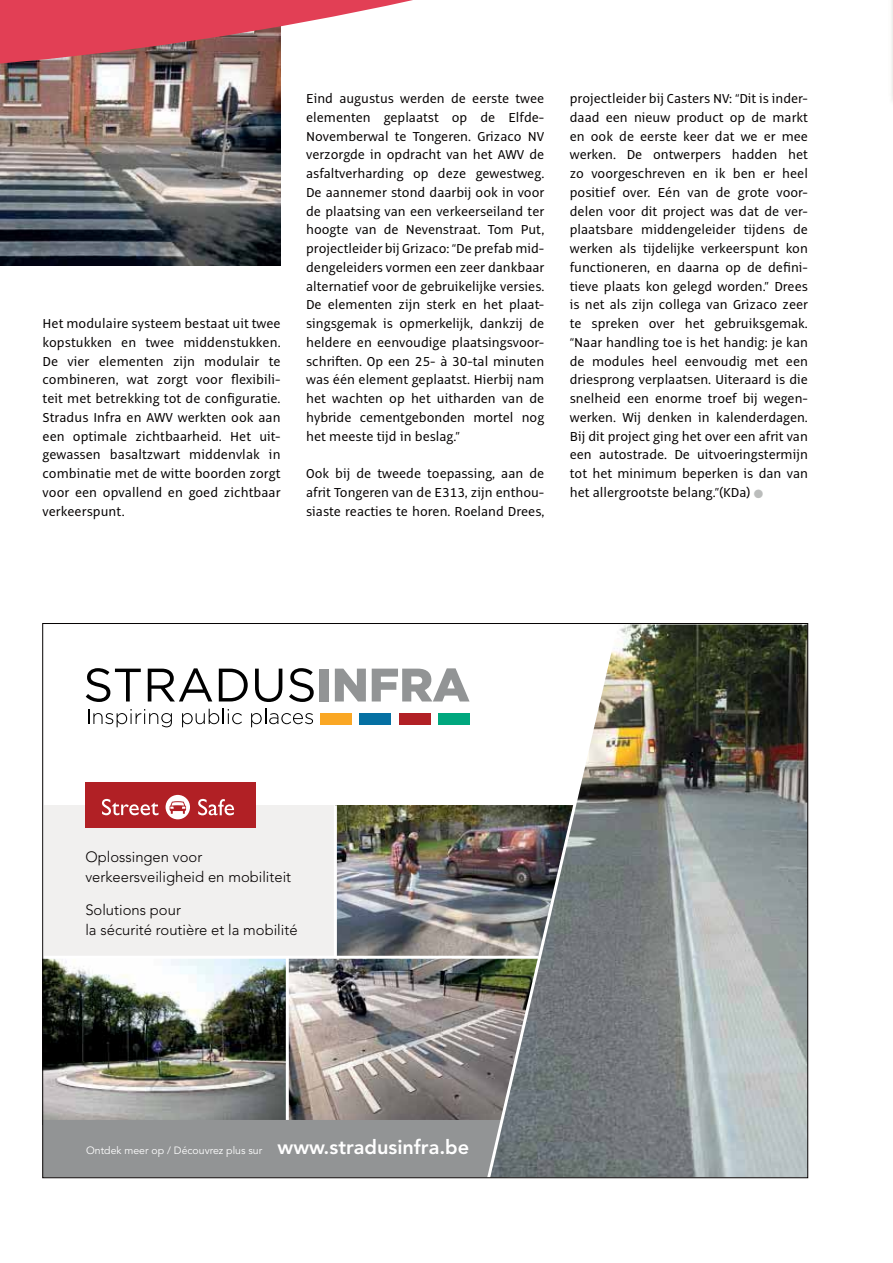
<style>
.page{position:relative;width:893px;height:1263px;background:#fff}
.page>*{position:absolute;margin:0;border:0;box-sizing:border-box;transform-origin:0 0}
.t1{font:300 14.85px/20px "Avenir LT";color:#040000}
.t2{font:14.25px/18.8px "Alto Pro";color:#040000;text-align:justify}
.t3{font:10.5px "Avenir LT";color:#fff}
.s1{font-weight:800;font-size:19.95px}
</style>
<div class="page">
<div style="left:44px;top:805px;width:570px;height:315px;background:#f1f0ef"></div>
<svg style="left:86px;top:668px;width:55px;height:34px"></svg>
<svg style="left:148px;top:668px;width:64px;height:33px"></svg>
<svg style="left:219px;top:669px;width:29px;height:32px"></svg>
<svg style="left:255px;top:669px;width:27px;height:33px"></svg>
<svg style="left:289px;top:668px;width:25px;height:34px"></svg>
<div style="left:320px;top:669px;width:9px;height:32px;background:#929495"></div>
<svg style="left:335px;top:669px;width:31px;height:32px"></svg>
<svg style="left:372px;top:668px;width:98px;height:33px"></svg>
<div style="left:438px;top:713px;width:32px;height:11px;background:#00a77e"></div>
<div style="left:399px;top:713px;width:32px;height:11px;background:#b12025"></div>
<div style="left:320px;top:713px;width:32px;height:11px;background:#faa724"></div>
<div style="left:360px;top:713px;width:31px;height:11px;background:#0570a2"></div>
<svg style="left:88px;top:709px;width:84px;height:18px"></svg>
<svg style="left:182px;top:709px;width:60px;height:18px"></svg>
<svg style="left:251px;top:709px;width:62px;height:18px"></svg>
<img style="left:337px;top:805px;width:147px;height:151px">
<img style="left:45px;top:959px;width:241px;height:161px">
<img style="left:289px;top:959px;width:195px;height:161px">
<div style="left:85px;top:783px;width:171px;height:45px;background:#b12025"></div>
<svg style="left:166px;top:795px;width:24px;height:24px"></svg>
<svg style="left:198px;top:799px;width:36px;height:16px"></svg>
<svg style="left:102px;top:799px;width:57px;height:16px"></svg>
<hr style="left:43px;top:956px;width:496px;height:3px;background:#fff">
<hr style="left:286px;top:957px;width:3px;height:165px;background:#fff">
<hr style="left:334px;top:805px;width:3px;height:153px;background:#fff">
<div style="left:45px;top:1120px;width:439px;height:56px;background:#929495"></div>
<img style="left:484px;top:625px;width:322px;height:551px">
<img style="left:0;top:77px;width:281px;height:189px">
<svg style="left:0;top:0;width:413px;height:77px;fill:#e24055"></svg>
<img style="left:891px;top:0;width:2px;height:101px">
<svg style="left:892px;top:0;width:1px;height:96px"></svg>
<p class="t2" style="left:43px;top:315px;width:240px">Het modulaire systeem bestaat uit twee kopstukken en twee middenstukken.<br>De vier elementen zijn modulair te combineren, wat zorgt voor flexibili&shy;teit met betrekking tot de configuratie.<br>Stradus Infra en AWV werkten ook aan een optimale zichtbaarheid. Het uit&shy;gewassen basaltzwart middenvlak in combinatie met de witte boorden zorgt voor een opvallend en goed zichtbaar verkeerspunt.</p>
<p class="t2" style="left:306px;top:90px;width:240px">Eind augustus werden de eerste twee elementen geplaatst op de Elfde-November wal te Tongeren. Grizaco NV verzorgde in opdracht van het AWV de asfaltverharding op deze gewestweg.<br>De aannemer stond daarbij ook in voor de plaatsing van een verkeerseiland ter hoogte van de Nevenstraat. Tom Put, projectleider bij Grizaco: “De prefab mid&shy;dengeleiders vormen een zeer dankbaar alternatief voor de gebruikelijke versies.<br>De elementen zijn sterk en het plaat&shy;singsgemak is opmerkelijk, dankzij de heldere en eenvoudige plaatsingsvoor&shy;schriften. Op een 25- à 30-tal minuten was één element geplaatst. Hierbij nam het wachten op het uitharden van de hybride cementgebonden mortel nog het meeste tijd in beslag.”</p>
<p class="t2" style="left:306px;top:465px;width:240px">Ook bij de tweede toepassing, aan de afrit Tongeren van de E313, zijn enthou&shy;siaste reacties te horen. Roeland Drees,</p>
<p class="t2" style="left:570px;top:90px;width:240px">projectleider bij Casters NV: “Dit is inder&shy;daad een nieuw product op de markt en ook de eerste keer dat we er mee werken. De ontwerpers hadden het zo voorgeschreven en ik ben er heel positief over. Eén van de grote voor&shy;delen voor dit project was dat de ver&shy;plaatsbare middengeleider tijdens de werken als tijdelijke verkeerspunt kon functioneren, en daarna op de defini&shy;tieve plaats kon gelegd worden.” Drees is net als zijn collega van Grizaco zeer te spreken over het gebruiksgemak. “Naar handling toe is het handig: je kan de modules heel eenvoudig met een driesprong verplaatsen. Uiteraard is die snelheid een enorme troef bij wegen&shy;werken. Wij denken in kalenderdagen.<br>Bij dit project ging het over een afrit van een autostrade. De uitvoeringstermijn tot het minimum beperken is dan van het allergrootste belang.”(KDa)</p>
<p class="t1" style="left:85px;top:848px;width:207px">Oplossingen voor verkeersveiligheid en mobiliteit</p>
<p class="t1" style="left:85px;top:901px;width:214px">Solutions pour<br>la sécurité routière et la mobilité</p>
<p class="t3" style="left:86px;top:1144px;width:385px">Ontdek meer op / Découvrez plus sur <span class="s1">www.stradusinfra.be</span></p>
</div>
